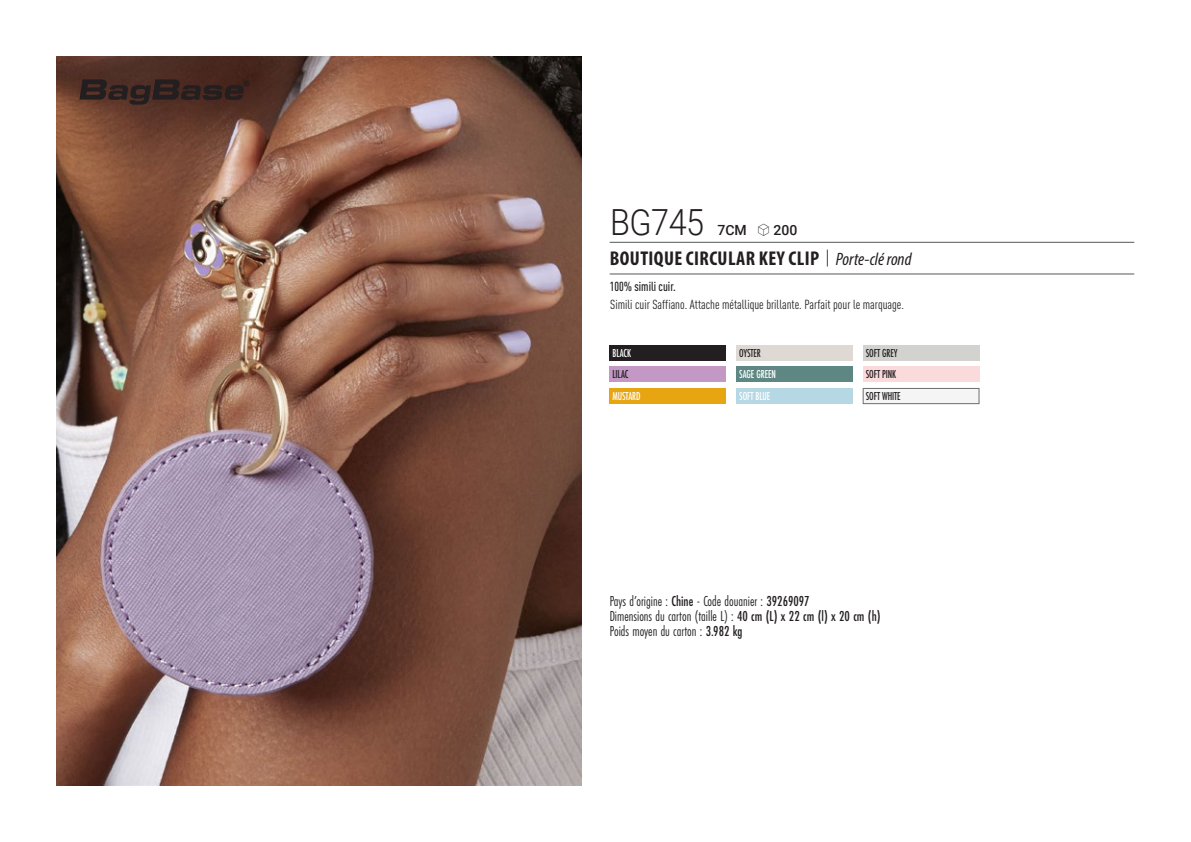
<style>
.page{position:relative;width:1191px;height:842px;background:#fff}
.page>*{position:absolute;margin:0;border:0;box-sizing:border-box;transform-origin:0 0}
.t1{font:300 36px "Roboto";letter-spacing:-.015em;color:#231f20;scale:.9 1}
.t2{font:700 condensed 20px "Myriad Pro";letter-spacing:.02em;color:#231f20}
.t3{font:15px "Futura PT Cond";color:#231f20;scale:.95 1}
.t4{font:500 14px "Roboto";letter-spacing:.005em;color:#231f20}
.t5{font:condensed 13px "DIN Pro";color:#231f20}
.grammage_2020{font:500 condensed 13px "DIN Pro";color:#231f20;scale:.95 1}
.Coloris_nuancier_bla{font:500 12px "Futura PT Cond";letter-spacing:-.01em;color:#fff;scale:.9 1}
.Coloris_nuancier{font:500 12px "Futura PT Cond";letter-spacing:-.01em;color:#231f20;scale:.9 1}
.Coloris_nuancier_bla-2{font:500 12px "Futura PT Cond";letter-spacing:-.01em;color:#231f20;scale:.9 1}
.s1{font-family:"Linotype Shapeshifter";font-weight:400;font-size:16px}
.s2{font-family:"Roboto Condensed";font-weight:300;font-stretch:normal}
.s3{font-family:"Myriad Variable Concept";font-weight:400;font-style:italic;font-stretch:normal;font-size:18px}
.s4{font-weight:500}
</style>
<div class="page">
<img style="left:57px;top:57px;width:524px;height:728px">
<svg style="left:79px;top:79px;width:170px;height:26px"></svg>
<div style="left:609px;top:345px;width:117px;height:16px;background:#231f20"></div>
<div style="left:609px;top:367px;width:117px;height:15px;background:#c398c5"></div>
<div style="left:609px;top:388px;width:117px;height:16px;background:#e7a512"></div>
<div style="left:736px;top:345px;width:116px;height:16px;background:#dedad3"></div>
<div style="left:736px;top:367px;width:116px;height:15px;background:#5e8783"></div>
<div style="left:736px;top:388px;width:116px;height:16px;background:#b6d8e4"></div>
<div style="left:863px;top:345px;width:116px;height:16px;background:#d2d3cf"></div>
<div style="left:863px;top:367px;width:116px;height:15px;background:#fbdadb"></div>
<div style="left:863px;top:388px;width:116px;height:16px;background:#f5f5f6;border:1px solid #6c6d70"></div>
<hr style="left:609px;top:242px;width:525px;height:1px;background:#57585a">
<hr style="left:609px;top:274px;width:525px;height:1px;background:#57585a">
<p class="t1" style="left:610px;top:197px;width:106px">BG745</p>
<p class="t4" style="left:717px;top:220px;width:81px">7CM <span class="s1">S</span> 200</p>
<p class="t2" style="left:610px;top:246px;width:303px">BOUTIQUE CIRCULAR KEY CLIP <span class="s2">|</span> <span class="s3">Porte-clé rond</span></p>
<p class="grammage_2020" style="left:609px;top:277px;width:71px">100% simili cuir.</p>
<p class="t5" style="left:610px;top:295px;width:295px">Simili cuir Saffiano. Attache métallique brillante. Parfait pour le marquage.</p>
<p class="Coloris_nuancier_bla" style="left:612px;top:346px;width:22px">BLACK</p>
<p class="Coloris_nuancier" style="left:612px;top:367px;width:19px">LILAC</p>
<p class="Coloris_nuancier_bla" style="left:612px;top:389px;width:33px">MUSTARD</p>
<p class="Coloris_nuancier" style="left:739px;top:346px;width:26px">OYSTER</p>
<p class="Coloris_nuancier_bla" style="left:739px;top:367px;width:42px">SAGE GREEN</p>
<p class="Coloris_nuancier_bla" style="left:739px;top:389px;width:36px">SOFT BLUE</p>
<p class="Coloris_nuancier_bla-2" style="left:866px;top:346px;width:37px">SOFT GREY</p>
<p class="Coloris_nuancier" style="left:866px;top:367px;width:35px">SOFT PINK</p>
<p class="Coloris_nuancier" style="left:866px;top:389px;width:40px">SOFT WHITE</p>
<p class="t3" style="left:609px;top:592px;width:212px">Pays d’origine : <span class="s4">Chine</span> - Code douanier : <span class="s4">39269097</span></p>
<p class="t3" style="left:609px;top:607px;width:287px">Dimensions du carton (taille L) : <span class="s4">40 cm (L) x 22 cm (l) x 20 cm (h)</span></p>
<p class="t3" style="left:609px;top:622px;width:141px">Poids moyen du carton : <span class="s4">3.982 kg</span></p>
</div>
